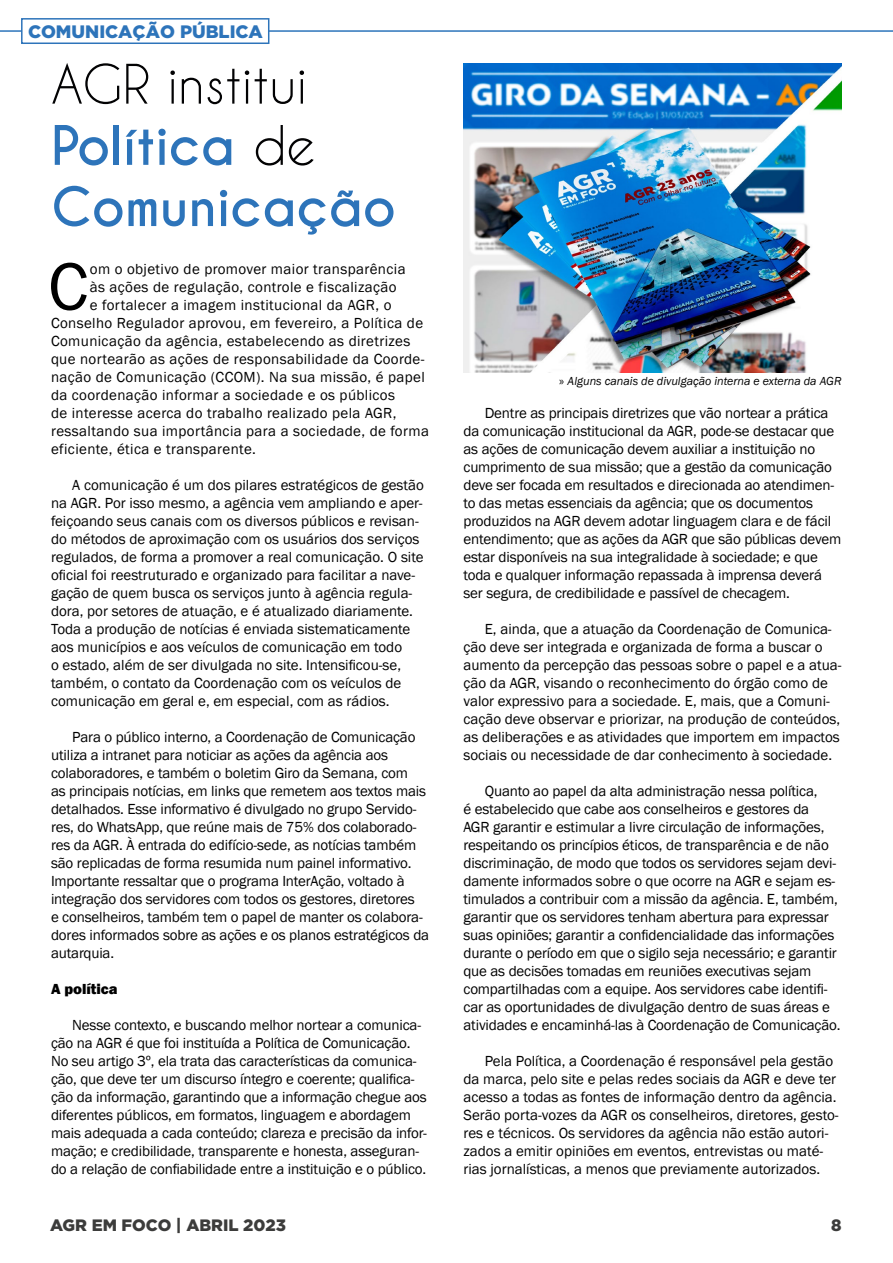
<style>
.page{position:relative;width:893px;height:1263px;background:#fff}
.page>*{position:absolute;margin:0;border:0;box-sizing:border-box;transform-origin:0 0}
.t1{font:69px "Franklin Gothic";color:#000}
.t2{font:700 51px/61.2px "Caviar Dreams";color:#2d74ba}
.t3{font:900 18px "Gotham";color:#2d74ba}
.t4{font:900 16.5px "Gotham";color:#3c3c3b}
.t5{font:15px/18px "Franklin Gothic";letter-spacing:-.01em;color:#000}
.t6{font:15px "Franklin Gothic";letter-spacing:.025em;color:#000}
.t7{font:800 15px "Franklin Gothic";color:#000}
.t8{font:italic 12px "Franklin Gothic";color:#000}
.s1{font-weight:400;color:#020203}
.s2{font-family:"Myriad Pro";font-style:normal}
</style>
<div class="page">
<hr style="left:0;top:30px;width:893px;height:2px;background:#2d74ba">
<img style="left:463px;top:64px;width:379px;height:309px">
<div style="left:21px;top:18px;width:248px;height:26px;background:#fff;border:2px solid #2d74ba"></div>
<p class="t3" style="left:28px;top:21px;width:236px">COMUNICAÇÃO PÚBLICA</p>
<h2 class="t2" style="left:51px;top:55px;width:346px"><span class="s1">AGR institui<br></span>Política <span class="s1">de<br></span>Comunicação</h2>
<h1 class="t1" style="left:48px;top:244px;width:41px">C</h1>
<p class="t6" style="left:90px;top:259px;width:317px">om o objetivo de promover maior transparência</p>
<p class="t6" style="left:90px;top:277px;width:308px">às ações de regulação, controle e fiscalização</p>
<p class="t6" style="left:90px;top:295px;width:303px">e fortalecer a imagem institucional da AGR, o</p>
<p class="t6" style="left:51px;top:313px;width:374px">Conselho Regulador aprovou, em fevereiro, a Política de</p>
<p class="t6" style="left:51px;top:331px;width:361px">Comunicação da agência, estabelecendo as diretrizes</p>
<p class="t6" style="left:51px;top:349px;width:375px">que nortearão as ações de responsabilidade da Coorde-</p>
<p class="t6" style="left:51px;top:367px;width:375px">nação de Comunicação (CCOM). Na sua missão, é papel</p>
<p class="t6" style="left:51px;top:385px;width:346px">da coordenação informar a sociedade e os públicos</p>
<p class="t6" style="left:51px;top:403px;width:347px">de interesse acerca do trabalho realizado pela AGR,</p>
<p class="t6" style="left:51px;top:421px;width:379px">ressaltando sua importância para a sociedade, de forma</p>
<p class="t6" style="left:51px;top:439px;width:206px">eficiente, ética e transparente.</p>
<p class="t5" style="left:51px;top:476px;width:374px;text-indent:21px">A comunicação é um dos pilares estratégicos de gestão na AGR. Por isso mesmo, a agência vem ampliando e aper&shy;feiçoando seus canais com os diversos públicos e revisan&shy;do métodos de aproximação com os usuários dos serviços regulados, de forma a promover a real comunicação. O site oficial foi reestruturado e organizado para facilitar a nave&shy;gação de quem busca os serviços junto à agência regula&shy;dora, por setores de atuação, e é atualizado diariamente.<br>Toda a produção de notícias é enviada sistematicamente aos municípios e aos veículos de comunicação em todo<br>o estado, além de ser divulgada no site. Intensificou-se, também, o contato da Coordenação com os veículos de comunicação em geral e, em especial, com as rádios.</p>
<p class="t5" style="left:51px;top:728px;width:380px;text-indent:21px">Para o público interno, a Coordenação de Comunicação utiliza a intranet para noticiar as ações da agência aos colaboradores, e também o boletim Giro da Semana, com<br>as principais notícias, em links que remetem aos textos mais detalhados. Esse informativo é divulgado no grupo Servido&shy;res, do WhatsApp, que reúne mais de 75% dos colaborado&shy;res da AGR. À entrada do edifício-sede, as notícias também são replicadas de forma resumida num painel informativo.<br>Importante ressaltar que o programa InterAção, voltado à integração dos servidores com todos os gestores, diretores<br>e conselheiros, também tem o papel de manter os colabora&shy;dores informados sobre as ações e os planos estratégicos da autarquia.</p>
<p class="t7" style="left:51px;top:979px;width:68px">A política</p>
<p class="t5" style="left:51px;top:1016px;width:377px;text-indent:21px">Nesse contexto, e buscando melhor nortear a comunica&shy;ção na AGR é que foi instituída a Política de Comunicação.<br>No seu artigo 3º, ela trata das características da comunica&shy;ção, que deve ter um discurso íntegro e coerente; qualifica&shy;ção da informação, garantindo que a informação chegue aos diferentes públicos, em formatos, linguagem e abordagem mais adequada a cada conteúdo; clareza e precisão da infor&shy;mação; e credibilidade, transparente e honesta, asseguran&shy;do a relação de confiabilidade entre a instituição e o público.</p>
<p class="t8" style="left:559px;top:373px;width:284px"><span class="s2">»</span> Alguns canais de divulgação interna e externa da AGR</p>
<p class="t5" style="left:463px;top:404px;width:379px;text-indent:21px">Dentre as principais diretrizes que vão nortear a prática da comunicação institucional da AGR, pode-se destacar que as ações de comunicação devem auxiliar a instituição no cumprimento de sua missão; que a gestão da comunicação deve ser focada em resultados e direcionada ao atendimen&shy;to das metas essenciais da agência; que os documentos produzidos na AGR devem adotar linguagem clara e de fácil entendimento; que as ações da AGR que são públicas devem estar disponíveis na sua integralidade à sociedade; e que toda e qualquer informação repassada à imprensa deverá ser segura, de credibilidade e passível de checagem.</p>
<p class="t5" style="left:463px;top:620px;width:380px;text-indent:21px">E, ainda, que a atuação da Coordenação de Comunica&shy;ção deve ser integrada e organizada de forma a buscar o aumento da percepção das pessoas sobre o papel e a atua&shy;ção da AGR, visando o reconhecimento do órgão como de valor expressivo para a sociedade. E, mais, que a Comuni&shy;cação deve observar e priorizar, na produção de conteúdos, as deliberações e as atividades que importem em impactos sociais ou necessidade de dar conhecimento à sociedade.</p>
<p class="t5" style="left:463px;top:782px;width:379px;text-indent:21px">Quanto ao papel da alta administração nessa política,<br>é estabelecido que cabe aos conselheiros e gestores da<br>AGR garantir e estimular a livre circulação de informações, respeitando os princípios éticos, de transparência e de não discriminação, de modo que todos os servidores sejam devi&shy;damente informados sobre o que ocorre na AGR e sejam es&shy;timulados a contribuir com a missão da agência. E, também, garantir que os servidores tenham abertura para expressar suas opiniões; garantir a confidencialidade das informações durante o período em que o sigilo seja necessário; e garantir que as decisões tomadas em reuniões executivas sejam compartilhadas com a equipe. Aos servidores cabe identifi&shy;car as oportunidades de divulgação dentro de suas áreas e atividades e encaminhá-las à Coordenação de Comunicação.</p>
<p class="t5" style="left:463px;top:1052px;width:377px;text-indent:21px">Pela Política, a Coordenação é responsável pela gestão da marca, pelo site e pelas redes sociais da AGR e deve ter acesso a todas as fontes de informação dentro da agência.<br>Serão porta-vozes da AGR os conselheiros, diretores, gesto&shy;res e técnicos. Os servidores da agência não estão autori&shy;zados a emitir opiniões em eventos, entrevistas ou maté&shy;rias jornalísticas, a menos que previamente autorizados.</p>
<p class="t4" style="left:50px;top:1216px;width:237px">AGR EM FOCO | ABRIL 2023</p>
<p class="t4" style="left:831px;top:1215px;width:12px">8</p>
</div>
